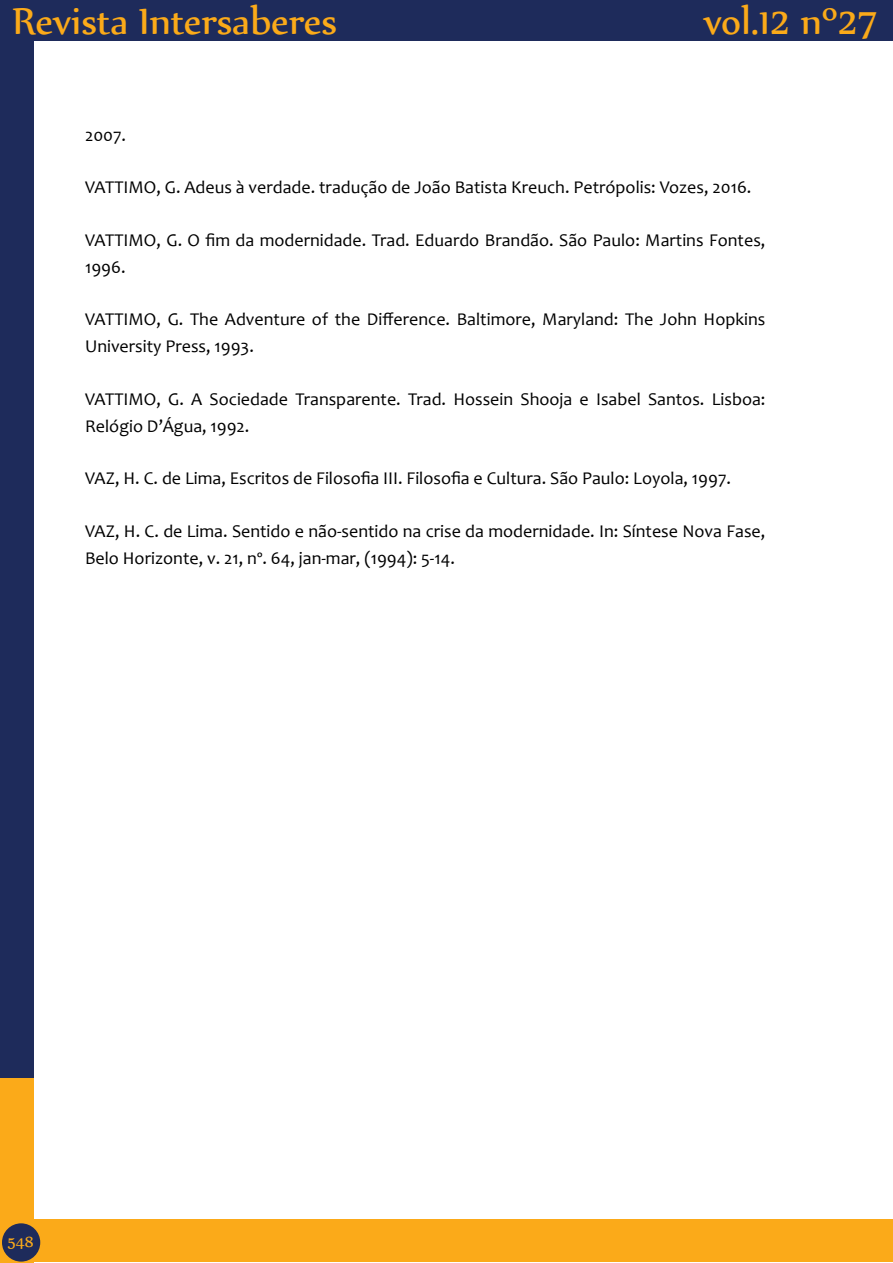
<style>
.page{position:relative;width:893px;height:1263px;background:#fff}
.page>*{position:absolute;margin:0;border:0;box-sizing:border-box;transform-origin:0 0}
.t1{font:45px "Nyala";color:#fbaa19}
.t2{font:18px/27px "Candara";color:#000}
.t3{font:18px "Nyala";color:#fbaa19}
</style>
<div class="page">
<div style="left:0;top:0;width:33px;height:1081px;background:#1e2b5b"></div>
<div style="left:0;top:0;width:893px;height:41px;background:#1e2b5b"></div>
<div style="left:0;top:1078px;width:33px;height:185px;background:#fbaa19"></div>
<div style="left:21px;top:1219px;width:872px;height:43px;background:#fbaa19"></div>
<div style="left:2px;top:1223px;width:38px;height:38px;background:#1e2b5b;border-radius:50%"></div>
<h1 class="t1" style="left:13px;top:-6px;width:326px">Revista Intersaberes</h1>
<h1 class="t1" style="left:704px;top:-6px;width:176px">vol.12 nº27</h1>
<p class="t2" style="left:85px;top:121px;width:43px">2007.</p>
<p class="t2" style="left:85px;top:174px;width:668px">VATTIMO, G. Adeus à verdade. tradução de João Batista Kreuch. Petrópolis: Vozes, 2016.</p>
<p class="t2" style="left:85px;top:226px;width:682px">VATTIMO, G. O fim da modernidade. Trad. Eduardo Brandão. São Paulo: Martins Fontes,<br>1996.</p>
<p class="t2" style="left:85px;top:306px;width:682px">VATTIMO, G. The Adventure of the Difference. Baltimore, Maryland: The John Hopkins<br>University Press, 1993.</p>
<p class="t2" style="left:85px;top:385px;width:682px">VATTIMO, G. A Sociedade Transparente. Trad. Hossein Shooja e Isabel Santos. Lisboa:<br>Relógio D’Água, 1992.</p>
<p class="t2" style="left:85px;top:465px;width:647px">VAZ, H. C. de Lima, Escritos de Filosofia III. Filosofia e Cultura. São Paulo: Loyola, 1997.</p>
<p class="t2" style="left:85px;top:517px;width:682px">VAZ, H. C. de Lima. Sentido e não-sentido na crise da modernidade. In: Síntese Nova Fase,<br>Belo Horizonte, v. 21, nº. 64, jan-mar, (1994): 5-14.</p>
<p class="t3" style="left:8px;top:1231px;width:28px">548</p>
</div>
